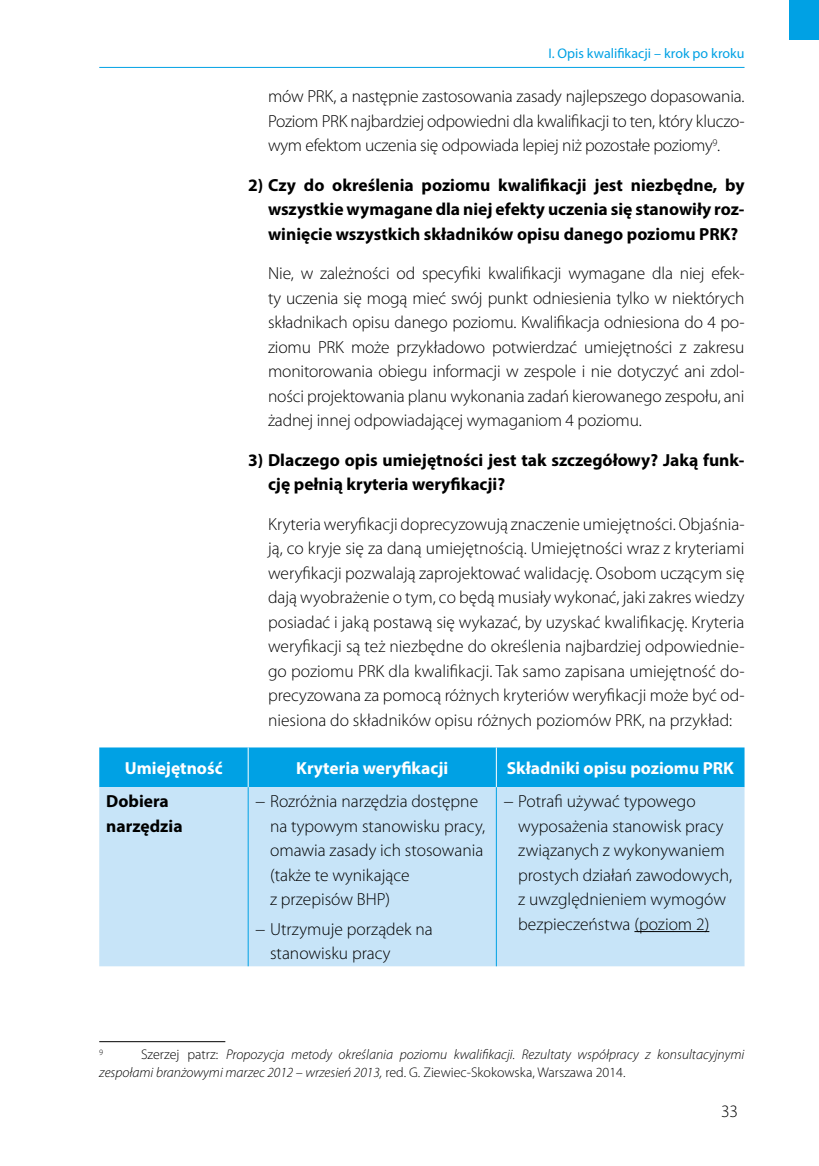
<style>
.page{position:relative;width:819px;height:1166px;background:#fff}
.page>*{position:absolute;margin:0;border:0;box-sizing:border-box;transform-origin:0 0}
.t1{font:300 17.5px/24.5px "Myriad Pro";color:#000;text-align:justify}
.t2{font:700 17.5px/24.5px "Myriad Pro";color:#000}
.t3{font:700 17.5px "Myriad Pro";color:#fff}
.t4{font:italic 300 14px/17.5px "Myriad Pro";color:#000}
.t5{font:14px "Myriad Pro";color:#00a1e4}
.t6{font:300 8.22px "Myriad Pro";color:#000}
.s1{font-style:normal}
</style>
<div class="page">
<hr style="left:99px;top:67px;width:645px;height:1px;background:#00a1e4">
<div style="left:789px;top:0;width:30px;height:40px;background:#00a1e4"></div>
<div style="left:99px;top:747px;width:645px;height:40px;background:#00a1e4"></div>
<div style="left:99px;top:787px;width:645px;height:179px;background:#c7e4f8"></div>
<hr style="left:248px;top:747px;width:1px;height:40px;background:#fff">
<hr style="left:496px;top:747px;width:1px;height:40px;background:#fff">
<hr style="left:248px;top:787px;width:1px;height:179px;background:#00a1e4">
<hr style="left:496px;top:787px;width:1px;height:179px;background:#00a1e4">
<hr style="left:634px;top:931px;width:75px;height:1px;background:#000">
<hr style="left:99px;top:1041px;width:126px;height:1px;background:#000">
<p class="t5" style="left:548px;top:44px;width:198px">I. Opis kwalifikacji – krok po kroku</p>
<p class="t1" style="left:268px;top:84px;width:478px">mów PRK, a następnie zastosowania zasady najlepszego dopasowania.<br>Poziom PRK najbardziej odpowiedni dla kwalifikacji to ten, który kluczo&shy;wym efektom uczenia się odpowiada lepiej niż pozostałe poziomy<sup>9</sup>.</p>
<p class="t2" style="left:268px;top:172px;width:478px;text-align:justify;text-indent:-20px">2) Czy do określenia poziomu kwalifikacji jest niezbędne, by wszystkie wymagane dla niej efekty uczenia się stanowiły roz&shy;winięcie wszystkich składników opisu danego poziomu PRK?</p>
<p class="t1" style="left:268px;top:261px;width:478px">Nie, w zależności od specyfiki kwalifikacji wymagane dla niej efek&shy;ty uczenia się mogą mieć swój punkt odniesienia tylko w niektórych składnikach opisu danego poziomu. Kwalifikacja odniesiona do 4 po&shy;ziomu PRK może przykładowo potwierdzać umiejętności z zakresu monitorowania obiegu informacji w zespole i nie dotyczyć ani zdol&shy;ności projektowania planu wykonania zadań kierowanego zespołu, ani żadnej innej odpowiadającej wymaganiom 4 poziomu.</p>
<p class="t2" style="left:268px;top:447px;width:478px;text-indent:-20px">3) Dlaczego opis umiejętności jest tak szczegółowy? Jaką funk&shy;cję pełnią kryteria weryfikacji?</p>
<p class="t1" style="left:268px;top:511px;width:478px">Kryteria weryfikacji doprecyzowują znaczenie umiejętności. Objaśnia&shy;ją, co kryje się za daną umiejętnością. Umiejętności wraz z kryteriami weryfikacji pozwalają zaprojektować walidację. Osobom uczącym się dają wyobrażenie o tym, co będą musiały wykonać, jaki zakres wiedzy posiadać i jaką postawą się wykazać, by uzyskać kwalifikację. Kryteria weryfikacji są też niezbędne do określenia najbardziej odpowiednie&shy;go poziomu PRK dla kwalifikacji. Tak samo zapisana umiejętność do&shy;precyzowana za pomocą różnych kryteriów weryfikacji może być od&shy;niesiona do składników opisu różnych poziomów PRK, na przykład:</p>
<p class="t3" style="left:125px;top:756px;width:99px">Umiejętność</p>
<p class="t3" style="left:296px;top:756px;width:153px">Kryteria weryfikacji</p>
<p class="t3" style="left:507px;top:756px;width:229px">Składniki opisu poziomu PRK</p>
<p class="t2" style="left:106px;top:788px;width:78px">Dobiera narzędzia</p>
<p class="t1" style="left:270px;top:789px;width:216px;text-align:left;text-indent:-15px">− Rozróżnia narzędzia dostępne na typowym stanowisku pracy, omawia zasady ich stosowania (także te wynikające<br>z przepisów BHP)</p>
<p class="t1" style="left:270px;top:916px;width:164px;text-indent:-15px">− Utrzymuje porządek na stanowisku pracy</p>
<p class="t1" style="left:518px;top:789px;width:215px;text-align:left;text-indent:-15px">− Potrafi używać typowego wyposażenia stanowisk pracy związanych z wykonywaniem prostych działań zawodowych, z uwzględnieniem wymogów bezpieczeństwa (poziom 2)</p>
<p class="t4" style="left:99px;top:1045px;width:646px;text-indent:42px"><span class="s1">Szerzej patrz:</span> Propozycja metody określania poziomu kwalifikacji. Rezultaty współpracy z konsultacyjnymi zespołami branżowymi marzec 2012 – wrzesień 2013, <span class="s1">red. G. Ziewiec-Skokowska, Warszawa 2014.</span></p>
<p class="t6" style="left:99px;top:1047px;width:5px">9</p>
<p class="t1" style="left:721px;top:1099px;width:19px">33</p>
</div>
